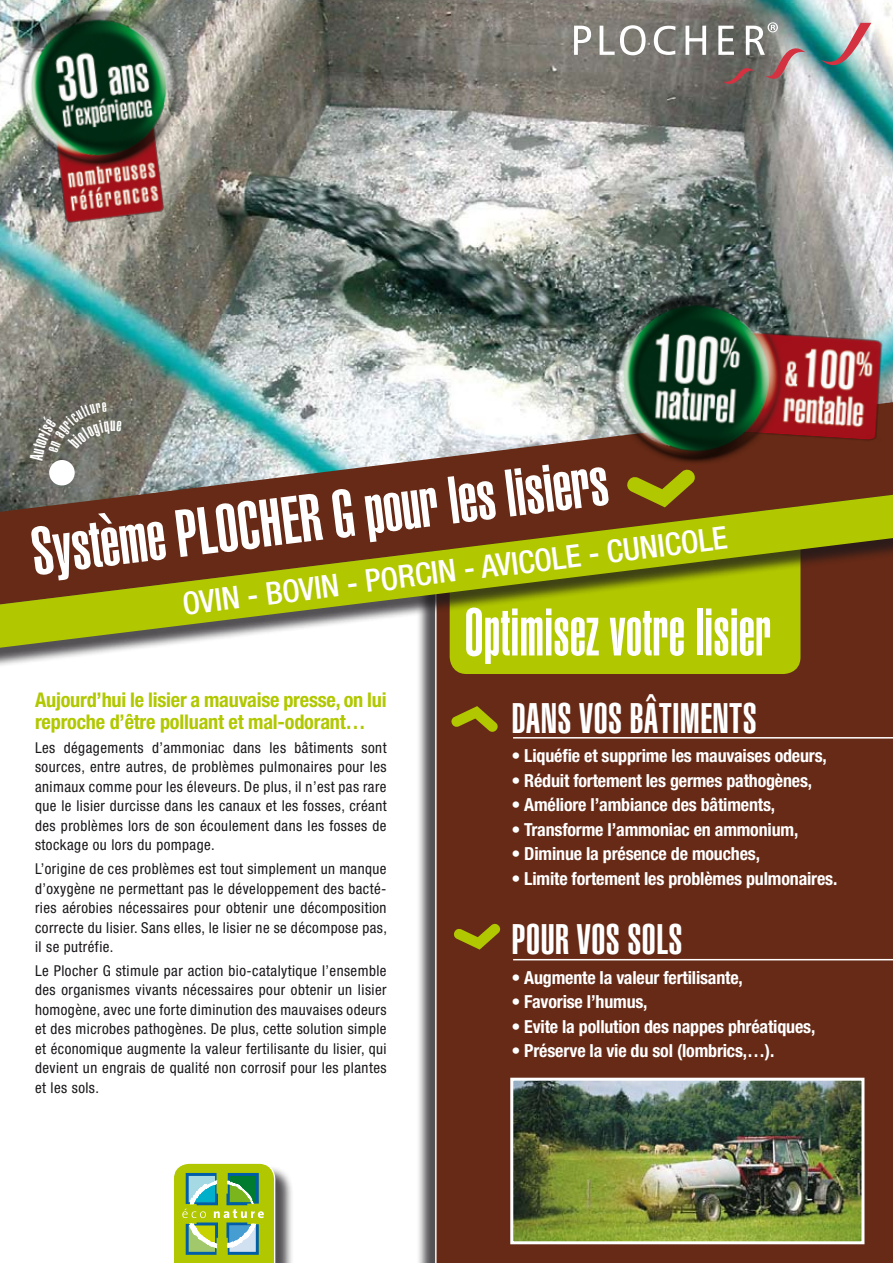
<style>
.page{position:relative;width:893px;height:1263px;background:#fff}
.page>*{position:absolute;margin:0;border:0;box-sizing:border-box;transform-origin:0 0}
.t1{font:900 extra-condensed 66px "Helvetica";letter-spacing:.01em;color:#fff}
.t2{font:900 extra-condensed 66px "Helvetica";letter-spacing:.01em;color:#fff;scale:.86 1}
.t3{font:900 extra-condensed 42px "Helvetica";letter-spacing:.01em;color:#fff}
.t4{font:500 condensed 31.5px "Helvetica Neue LT Std";color:#fff}
.t5{font:700 condensed 20.25px/22.5px "Helvetica Neue LT Std";letter-spacing:-.01em;color:#b1c800}
.t6{font:700 condensed 18px "Helvetica Neue LT Std";letter-spacing:-.01em;color:#fff}
.t7{font:condensed 15px/19.5px "Helvetica Neue LT Std";letter-spacing:.03em;color:#1a171b;text-align:justify}
</style>
<div class="page">
<div style="left:416px;top:491px;width:477px;height:772px;background:#1a171b;opacity:.75"></div>
<div style="left:435px;top:677px;width:458px;height:586px;background:#662a16"></div>
<img style="left:0;top:0;width:893px;height:397px">
<svg style="left:0;top:402px;width:594px;height:87px"></svg>
<div style="left:0;top:489px;width:893px;height:188px;background:#1a171b;opacity:.75"></div>
<svg style="left:0;top:495px;width:893px;height:153px;background:#8d7f1a"></svg>
<img style="left:0;top:0;width:204px;height:251px">
<img style="left:594px;top:280px;width:299px;height:218px">
<img style="left:514px;top:1082px;width:346px;height:158px">
<div style="left:510px;top:1078px;width:354px;height:166px;border:3px solid #fff"></div>
<div style="left:49px;top:460px;width:26px;height:25px;background:#fff;border-radius:50%"></div>
<svg style="left:821px;top:23px;width:50px;height:46px;background:#a0acad"></svg>
<svg style="left:574px;top:26px;width:17px;height:29px"></svg>
<svg style="left:600px;top:25px;width:46px;height:30px"></svg>
<svg style="left:654px;top:26px;width:21px;height:29px"></svg>
<svg style="left:685px;top:26px;width:21px;height:29px"></svg>
<svg style="left:718px;top:22px;width:87px;height:64px;background:#8d8885"></svg>
<svg style="left:448px;top:706px;width:53px;height:29px;background:#80610e"></svg>
<svg style="left:451px;top:921px;width:52px;height:28px"></svg>
<hr style="left:513px;top:959px;width:380px;height:1px;background:#fff">
<svg style="left:622px;top:465px;width:78px;height:42px;background:#80610e"></svg>
<hr style="left:513px;top:737px;width:380px;height:1px;background:#fff">
<div style="left:175px;top:1165px;width:125px;height:98px;background:#1a171b;opacity:.75"></div>
<svg style="left:174px;top:1163px;width:101px;height:100px;background:#96be4c"></svg>
<svg style="left:30px;top:402px;width:92px;height:59px;background:#6d6c63"></svg>
<h1 class="t1" style="left:27px;top:514px;width:582px;rotate:-7deg">SYSTÈME PLOCHER G POUR LES LISIERS</h1>
<h3 class="t4" style="left:181px;top:585px;width:550px;rotate:-7deg">ovin - bovin - porCin - avicole - cunicole</h3>
<h1 class="t2" style="left:465px;top:594px;width:358px">OPTIMISEZ VOTRE LISIER</h1>
<h3 class="t5" style="left:35px;top:688px;width:353px">Aujourd’hui le lisier a mauvaise presse, on lui reproche d’être polluant et mal-odorant…</h3>
<p class="t7" style="left:35px;top:738px;width:353px">Les dégagements d’ammoniac dans les bâtiments sont sources, entre autres, de problèmes pulmonaires pour les animaux comme pour les éleveurs. De plus, il n’est pas rare que le lisier durcisse dans les canaux et les fosses, créant des problèmes lors de son écoulement dans les fosses de stockage ou lors du pompage.</p>
<p class="t7" style="left:35px;top:859px;width:354px">L’origine de ces problèmes est tout simplement un manque d’oxygène ne permettant pas le développement des bacté&shy;ries aérobies nécessaires pour obtenir une décomposition correcte du lisier. Sans elles, le lisier ne se décompose pas, il se putréfie.</p>
<p class="t7" style="left:35px;top:961px;width:353px">Le Plocher G stimule par action bio-catalytique l’ensemble des organismes vivants nécessaires pour obtenir un lisier homogène, avec une forte diminution des mauvaises odeurs et des microbes pathogènes. De plus, cette solution simple et économique augmente la valeur fertilisante du lisier, qui devient un engrais de qualité non corrosif pour les plantes et les sols.</p>
<h2 class="t3" style="left:512px;top:694px;width:244px">DANS VOS BÂTIMENTS</h2>
<p class="t6" style="left:511px;top:745px;width:317px">• Liquéfie et supprime les mauvaises odeurs,</p>
<p class="t6" style="left:511px;top:769px;width:302px">• Réduit fortement les germes pathogènes,</p>
<p class="t6" style="left:511px;top:794px;width:265px">• Améliore l’ambiance des bâtiments,</p>
<p class="t6" style="left:511px;top:818px;width:288px">• Transforme l’ammoniac en ammonium,</p>
<p class="t6" style="left:511px;top:843px;width:250px">• Diminue la présence de mouches,</p>
<p class="t6" style="left:511px;top:867px;width:328px">• Limite fortement les problèmes pulmonaires.</p>
<h2 class="t3" style="left:512px;top:915px;width:130px">POUR VOS SOLS</h2>
<p class="t6" style="left:511px;top:966px;width:233px">• Augmente la valeur fertilisante,</p>
<p class="t6" style="left:511px;top:991px;width:138px">• Favorise l’humus,</p>
<p class="t6" style="left:511px;top:1015px;width:305px">• Evite la pollution des nappes phréatiques,</p>
<p class="t6" style="left:511px;top:1040px;width:265px">• Préserve la vie du sol (lombrics,…).</p>
</div>
